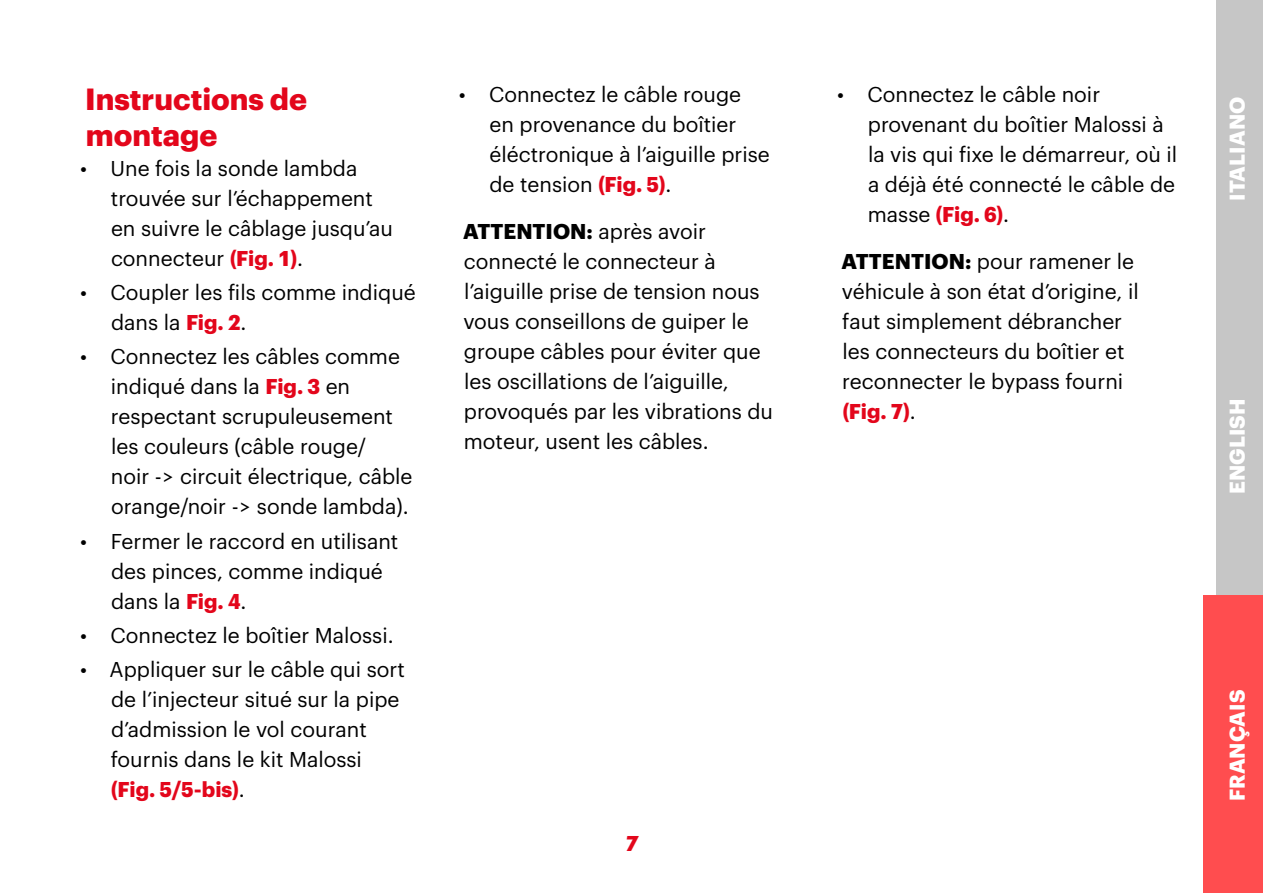
<style>
.page{position:relative;width:1263px;height:893px;background:#fff}
.page>*{position:absolute;margin:0;border:0;box-sizing:border-box;transform-origin:0 0}
.Sottotitolo_10_pt{font:700 30px/36px "Graphik";color:#e3061b}
.Testo_Normale_7_pt{font:21px/30px "Graphik";color:#000}
.t1{font:700 21px "Graphik";letter-spacing:.005em;color:#fff}
.t2{font:italic 700 21px "Graphik";color:#e3061b}
.s1{font-weight:700;color:#e3061b}
.s2{font-weight:700}
</style>
<div class="page">
<div style="left:1216px;top:0;width:47px;height:298px;background:#c6c6c6"></div>
<div style="left:1216px;top:298px;width:47px;height:297px;background:#c6c6c6"></div>
<div style="left:1203px;top:595px;width:60px;height:298px;background:#ff4d4f"></div>
<p class="Sottotitolo_10_pt" style="left:85px;top:78px;width:223px">Instructions de montage</p>
<p class="Testo_Normale_7_pt" style="left:111px;top:151px;width:284px;text-indent:-31px">• Une fois la sonde lambda trouvée sur l’échappement en suivre le câblage jusqu’au connecteur <span class="s1">(Fig. 1)</span>.</p>
<p class="Testo_Normale_7_pt" style="left:111px;top:276px;width:306px;text-indent:-31px">• Coupler les fils comme indiqué dans la <span class="s1">Fig. 2</span>.</p>
<p class="Testo_Normale_7_pt" style="left:111px;top:340px;width:303px;text-indent:-31px">• Connectez les câbles comme indiqué dans la <span class="s1">Fig. 3</span> en respectant scrupuleusement les couleurs (câble rouge/<br>noir -&gt; circuit électrique, câble orange/noir -&gt; sonde lambda).</p>
<p class="Testo_Normale_7_pt" style="left:111px;top:524px;width:289px;text-indent:-31px">• Fermer le raccord en utilisant des pinces, comme indiqué dans la <span class="s1">Fig. 4</span>.</p>
<p class="Testo_Normale_7_pt" style="left:80px;top:618px;width:315px">• Connectez le boîtier Malossi.</p>
<p class="Testo_Normale_7_pt" style="left:111px;top:653px;width:296px;text-indent:-31px">• Appliquer sur le câble qui sort de l’injecteur situé sur la pipe d’admission le vol courant fournis dans le kit Malossi <span class="s1">(Fig. 5/5-bis)</span>.</p>
<p class="Testo_Normale_7_pt" style="left:489px;top:78px;width:282px;text-indent:-31px">• Connectez le câble rouge en provenance du boîtier éléctronique à l’aiguille prise de tension <span class="s1">(Fig. 5)</span>.</p>
<p class="Testo_Normale_7_pt" style="left:463px;top:215px;width:312px"><span class="s2">ATTENTION:</span> après avoir connecté le connecteur à l’aiguille prise de tension nous vous conseillons de guiper le groupe câbles pour éviter que les oscillations de l’aiguille, provoqués par les vibrations du moteur, usent les câbles.</p>
<p class="t2" style="left:625px;top:827px;width:14px">7</p>
<p class="Testo_Normale_7_pt" style="left:868px;top:78px;width:311px;text-indent:-31px">• Connectez le câble noir provenant du boîtier Malossi à la vis qui fixe le démarreur, où il a déjà été connecté le câble de masse <span class="s1">(Fig. 6)</span>.</p>
<p class="Testo_Normale_7_pt" style="left:841px;top:245px;width:299px"><span class="s2">ATTENTION:</span> pour ramener le véhicule à son état d’origine, il faut simplement débrancher les connecteurs du boîtier et reconnecter le bypass fourni <span class="s1">(Fig. 7)</span>.</p>
<p class="t1" style="left:1221px;top:201px;width:105px;rotate:-90deg">ITALIANO</p>
<p class="t1" style="left:1221px;top:494px;width:97px;rotate:-90deg">ENGLISH</p>
<p class="t1" style="left:1221px;top:801px;width:113px;rotate:-90deg">FRANÇAIS</p>
</div>
